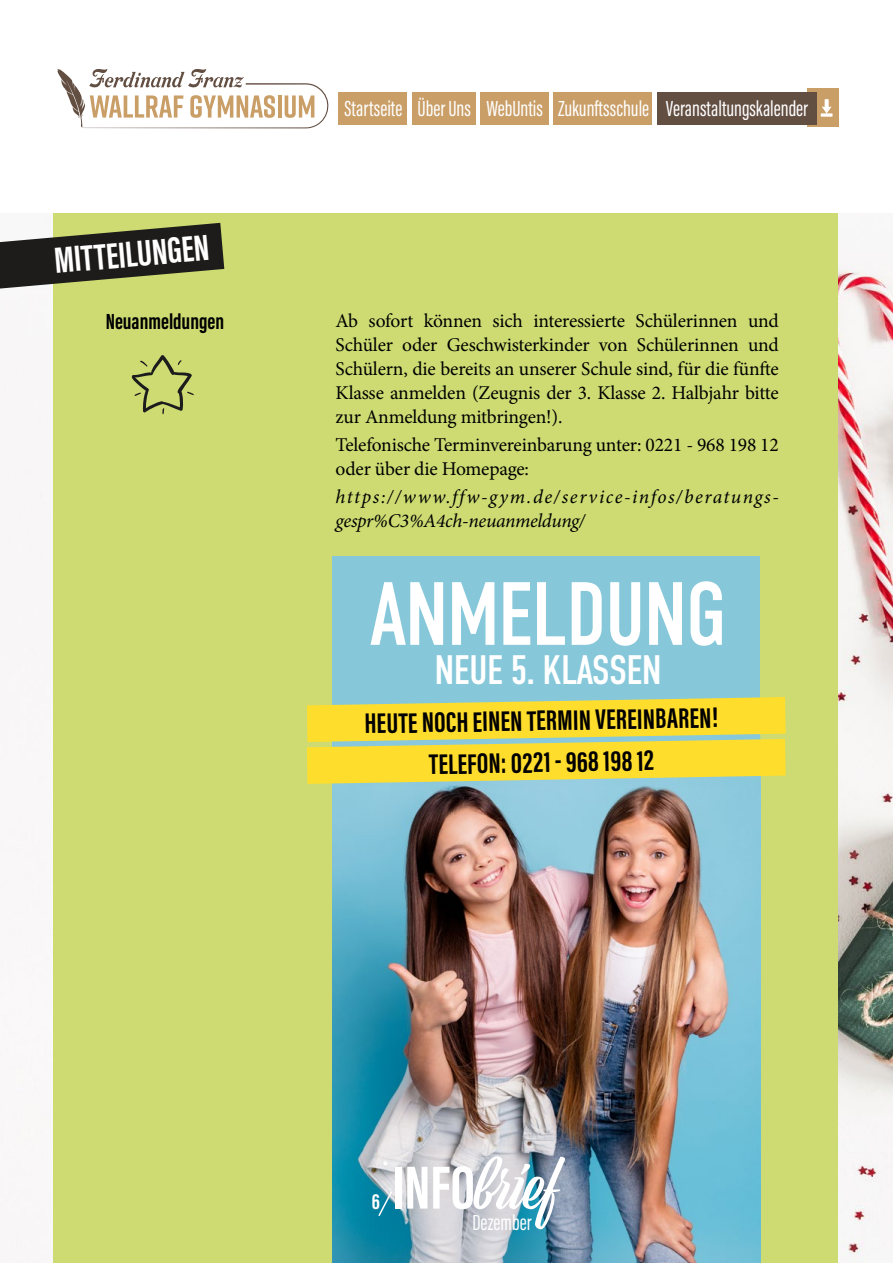
<style>
.page{position:relative;width:893px;height:1263px;background:#fff}
.page>*{position:absolute;margin:0;border:0;box-sizing:border-box;transform-origin:0 0}
.t1{font:89.55px "DIN Condensed";letter-spacing:-.02em;color:#fff}
.t2{font:62.7px "Viktor Script";color:#fff}
.t3{font:41.1px "DIN Condensed";letter-spacing:-.02em;color:#fff}
.t4{font:700 37.5px "Acumin Pro Extra Cond";color:#fff}
.t5{font:700 29.25px/41.8px "Acumin Pro Extra Cond";color:#000;text-align:center}
.t6{font:22.5px "Acumin Pro Extra Cond";color:#fff}
.t7{font:700 22.5px "Acumin Pro Extra Cond";color:#000}
.t8{font:700 22.5px "Acumin Pro Extra Cond";color:#fff}
.t9{font:19.5px/24px "Minion Pro";letter-spacing:-.01em;color:#000;text-align:justify}
.t10{font:italic 19.5px/24px "Minion Pro";letter-spacing:.07em;color:#000}
.s1{font-style:inherit}
.s2{font-family:"Acumin Pro Extra Cond";font-weight:700}
</style>
<div class="page">
<img style="left:16px;top:264px;width:877px;height:997px">
<div style="left:53px;top:212px;width:785px;height:1051px;background:#cddb72"></div>
<svg style="left:0;top:223px;width:224px;height:66px"></svg>
<div style="left:0;top:0;width:893px;height:213px;background:#fff"></div>
<div style="left:332px;top:556px;width:428px;height:259px;background:#86c8da"></div>
<img style="left:332px;top:784px;width:428px;height:479px">
<svg style="left:307px;top:697px;width:479px;height:87px;background:#edda46"></svg>
<svg style="left:132px;top:355px;width:62px;height:59px"></svg>
<svg style="left:377px;top:1189px;width:17px;height:29px"></svg>
<div style="left:808px;top:89px;width:31px;height:38px;background:#ca9e67"></div>
<div style="left:339px;top:92px;width:68px;height:32px;background:#ca9e67"></div>
<div style="left:481px;top:92px;width:68px;height:32px;background:#ca9e67"></div>
<div style="left:657px;top:92px;width:159px;height:32px;background:#634e42"></div>
<div style="left:412px;top:92px;width:64px;height:32px;background:#ca9e67"></div>
<div style="left:553px;top:92px;width:99px;height:32px;background:#ca9e67"></div>
<svg style="left:57px;top:69px;width:271px;height:59px"></svg>
<svg style="left:821px;top:99px;width:12px;height:18px"></svg>
<h3 class="t4" style="left:52px;top:238px;width:157px;rotate:-5deg">MITTEILUNGEN</h3>
<p class="t7" style="left:106px;top:307px;width:120px">Neuanmeldungen</p>
<p class="t6" style="left:344px;top:95px;width:465px">Startseite Über Uns WebUntis Zukunftsschule Veranstaltungskalender</p>
<p class="t9" style="left:336px;top:308px;width:445px">Ab sofort können sich interessierte Schülerinnen und Schüler oder Geschwisterkinder von Schülerinnen und Schülern, die bereits an unserer Schule sind, für die fünfte Klasse anmelden (Zeugnis der 3. Klasse 2. Halbjahr bitte zur Anmeldung mitbringen!).</p>
<p class="t9" style="left:336px;top:433px;width:445px">Telefonische Terminvereinbarung unter: 0221 - 968 198 12 oder über die Homepage:</p>
<p class="t10" style="left:336px;top:485px;width:445px">https://www.ffw-gym.de/service-infos/beratungs&shy;gespr%C3%A4ch-neuanmeldung/</p>
<h1 class="t1" style="left:370px;top:564px;width:359px">ANMELDUNG</h1>
<h3 class="t3" style="left:435px;top:647px;width:229px">NEUE 5<span class="s1">.</span> KLASSEN</h3>
<h3 class="t5" style="left:364px;top:702px;width:355px;rotate:-1deg">HEUTE NOCH EINEN TERMIN VEREINBAREN!<br>TELEFON: 0221 - 968 198 12</h3>
<p class="t8" style="left:372px;top:1188px;width:10px">6</p>
<h2 class="t2" style="left:392px;top:1150px;width:167px"><span class="s2">INFO</span>brief</h2>
<p class="t6" style="left:472px;top:1209px;width:61px">Dezember</p>
</div>
